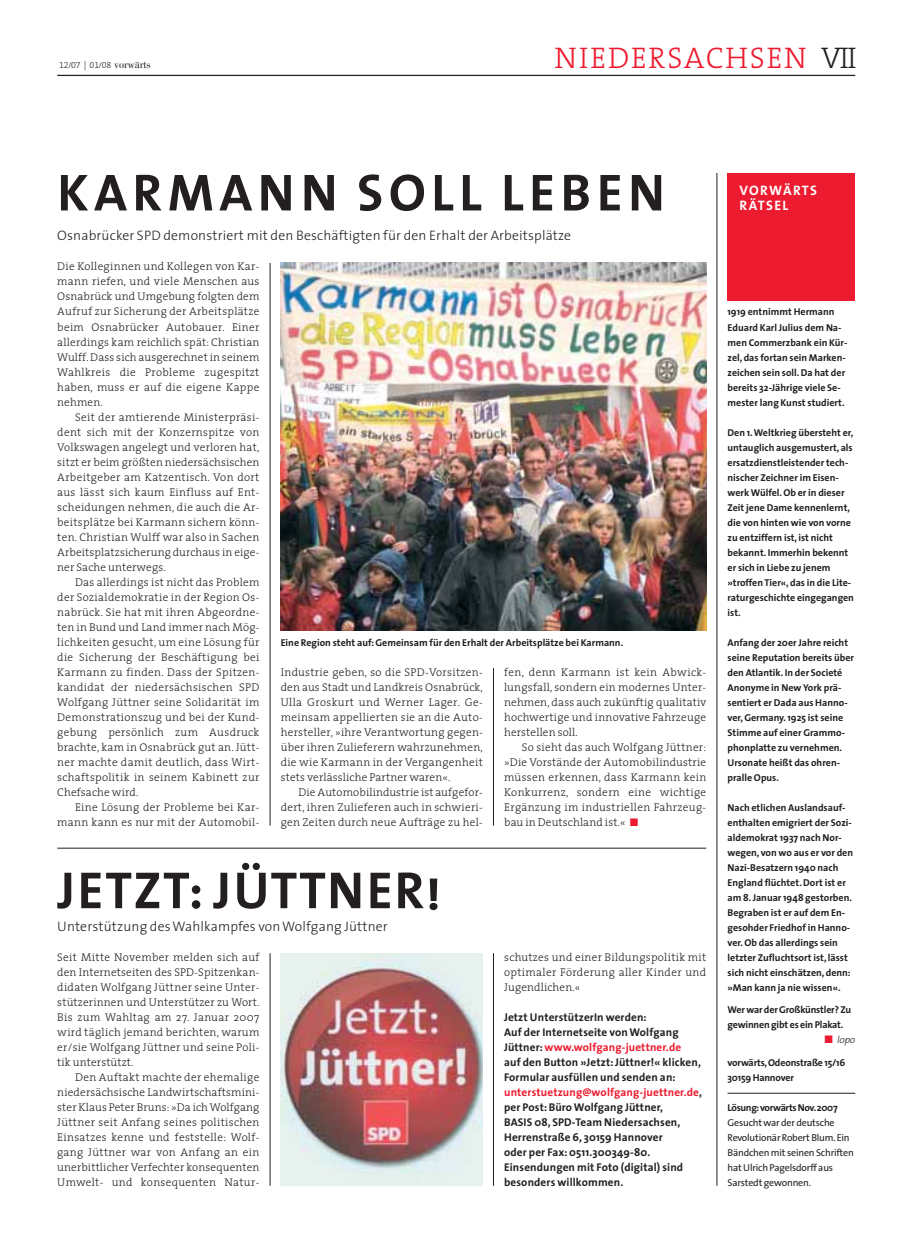
<style>
.page{position:relative;width:907px;height:1240px;background:#fff}
.page>*{position:absolute;margin:0;border:0;box-sizing:border-box;transform-origin:0 0}
.t1{font:700 52.5px "The Sans";letter-spacing:.105em;color:#231f20}
.t2{font:52.5px "The Sans Bold Caps";letter-spacing:.035em;color:#231f20}
.t3{font:30px "The Serif Light Caps";letter-spacing:.06em;color:#ed1b2f}
.t4{font:300 13.75px "The Sans";letter-spacing:.01em;color:#231f20}
.t5{font:700 13.75px/15px "The Sans";letter-spacing:.09em;color:#fff}
.t6{font:300 11.25px/15px "The Serif";letter-spacing:.025em;color:#231f20;text-align:justify}
.t7{font:700 11.25px/15px "The Sans";letter-spacing:.01em;color:#231f20}
.t8{font:700 10px/15px "The Sans";color:#231f20}
.t9{font:10px/15px "The Sans";letter-spacing:-.02em;color:#231f20}
.t10{font:700 10px/15px "The Sans";letter-spacing:-.02em;color:#231f20}
.t11{font:700 10px "The Sans";letter-spacing:-.03em;color:#231f20}
.t12{font:italic 300 10px "The Sans";color:#231f20}
.t13{font:8.75px "The Serif Light Expert";color:#231f20}
.s1{font-family:"Bodoni";font-size:11.25px}
.s2{color:#231f20}
.s3{color:#ed1b2f}
</style>
<div class="page">
<hr style="left:57px;top:75px;width:797px;height:1px;background:#231f20">
<hr style="left:270px;top:263px;width:1px;height:562px;background:#231f20">
<hr style="left:493px;top:953px;width:1px;height:232px;background:#231f20">
<hr style="left:270px;top:953px;width:1px;height:232px;background:#231f20">
<hr style="left:493px;top:668px;width:1px;height:157px;background:#231f20">
<hr style="left:716px;top:173px;width:1px;height:1012px;background:#231f20">
<div style="left:727px;top:173px;width:127px;height:127px;background:#ed1b2f"></div>
<img style="left:280px;top:263px;width:426px;height:367px">
<img style="left:280px;top:953px;width:202px;height:232px">
<hr style="left:57px;top:848px;width:649px;height:1px;background:#231f20">
<hr style="left:727px;top:1093px;width:127px;height:1px;background:#231f20">
<p class="t13" style="left:59px;top:61px;width:93px">12/07]01/08 <span class="s1">vorwärts</span></p>
<h2 class="t3" style="left:554px;top:48px;width:303px">NIEDERSACHSEN <span class="s2">VII</span></h2>
<h1 class="t1" style="left:57px;top:169px;width:609px">KARMANN SOLL LEBEN</h1>
<p class="t4" style="left:57px;top:230px;width:515px">Osnabrücker SPD demonstriert mit den Beschäftigten für den Erhalt der Arbeitsplätze</p>
<p class="t6" style="left:57px;top:260px;width:203px">Die Kolleginnen und Kollegen von Kar&shy;mann riefen, und viele Menschen aus Osnabrück und Umgebung folgten dem Aufruf zur Sicherung der Arbeitsplätze beim Osnabrücker Autobauer. Einer allerdings kam reichlich spät: Christian Wulff. Dass sich ausgerechnet in seinem Wahlkreis die Probleme zugespitzt haben, muss er auf die eigene Kappe nehmen.</p>
<p class="t6" style="left:57px;top:410px;width:204px;text-indent:18px">Seit der amtierende Ministerpräsi&shy;dent sich mit der Konzernspitze von Volkswagen angelegt und verloren hat, sitzt er beim größten niedersächsischen Arbeitgeber am Katzentisch. Von dort aus lässt sich kaum Einfluss auf Ent&shy;scheidungen nehmen, die auch die Ar&shy;beitsplätze bei Karmann sichern könn&shy;ten. Christian Wulff war also in Sachen Arbeitsplatzsicherung durchaus in eige&shy;ner Sache unterwegs.</p>
<p class="t6" style="left:57px;top:575px;width:204px;text-indent:18px">Das allerdings ist nicht das Problem der Sozialdemokratie in der Region Os&shy;nabrück. Sie hat mit ihren Abgeordne&shy;ten in Bund und Land immer nach Mög&shy;lichkeiten gesucht, um eine Lösung für die Sicherung der Beschäftigung bei Karmann zu finden. Dass der Spitzen&shy;kandidat der niedersächsischen SPD Wolfgang Jüttner seine Solidarität im Demonstrationszug und bei der Kund&shy;gebung persönlich zum Ausdruck brachte, kam in Osnabrück gut an. Jütt&shy;ner machte damit deutlich, dass Wirt&shy;schaftspolitik in seinem Kabinett zur Chefsache wird.</p>
<p class="t6" style="left:57px;top:800px;width:203px;text-align:right">Eine Lösung der Probleme bei Kar&shy;mann kann es nur mit der Automobil-</p>
<p class="t8" style="left:280px;top:635px;width:344px">Eine Region steht auf: Gemeinsam für den Erhalt der Arbeitsplätze bei Karmann.</p>
<p class="t6" style="left:280px;top:665px;width:204px">Industrie geben, so die SPD-Vorsitzen&shy;den aus Stadt und Landkreis Osnabrück, Ulla Groskurt und Werner Lager. Ge&shy;meinsam appellierten sie an die Auto&shy;hersteller, »ihre Verantwortung gegen&shy;über ihren Zulieferern wahrzunehmen, die wie Karmann in der Vergangenheit stets verlässliche Partner waren«.</p>
<p class="t6" style="left:280px;top:785px;width:203px;text-indent:18px">Die Automobilindustrie ist aufgefor&shy;dert, ihren Zulieferen auch in schwieri&shy;gen Zeiten durch neue Aufträge zu hel-</p>
<p class="t6" style="left:504px;top:665px;width:203px">fen, denn Karmann ist kein Abwick&shy;lungsfall, sondern ein modernes Unter&shy;nehmen, dass auch zukünftig qualitativ hochwertige und innovative Fahrzeuge herstellen soll.</p>
<p class="t6" style="left:504px;top:740px;width:203px;text-indent:18px">So sieht das auch Wolfgang Jüttner: »Die Vorstände der Automobilindustrie müssen erkennen, dass Karmann kein Konkurrenz, sondern eine wichtige Ergänzung im industriellen Fahrzeug&shy;bau in Deutschland ist.« <span class="s3">■</span></p>
<h1 class="t2" style="left:57px;top:846px;width:385px">JETZT: JÜTTNER!</h1>
<p class="t4" style="left:57px;top:920px;width:332px">Unterstützung des Wahlkampfes von Wolfgang Jüttner</p>
<p class="t6" style="left:57px;top:950px;width:203px">Seit Mitte November melden sich auf den Internetseiten des SPD-Spitzenkan&shy;didaten Wolfgang Jüttner seine Unter&shy;stützerinnen und Unterstützer zu Wort.<br>Bis zum Wahltag am 27. Januar 2007 wird täglich jemand berichten, warum er/sie Wolfgang Jüttner und seine Poli&shy;tik unterstützt.</p>
<p class="t6" style="left:57px;top:1070px;width:203px;text-indent:18px">Den Auftakt machte der ehemalige niedersächsische Landwirtschaftsmini&shy;ster Klaus Peter Bruns: »Da ich Wolfgang Jüttner seit Anfang seines politischen Einsatzes kenne und feststelle: Wolf&shy;gang Jüttner war von Anfang an ein unerbittlicher Verfechter konsequenten Umwelt- und konsequenten Natur-</p>
<p class="t6" style="left:504px;top:950px;width:203px">schutzes und einer Bildungspolitik mit optimaler Förderung aller Kinder und Jugendlichen.«</p>
<p class="t7" style="left:504px;top:1010px;width:199px">Jetzt UnterstützerIn werden:<br>Auf der Internetseite von Wolfgang Jüttner:<span class="s3">www.wolfgang-juettner.de<br></span>auf den Button »Jetzt: Jüttner!« klicken, Formular ausfüllen und senden an: <span class="s3">unterstuetzung@wolfgang-juettner.de</span>, per Post: Büro Wolfgang Jüttner,<br>BASIS 08, SPD-Team Niedersachsen, Herrenstraße 6, 30159 Hannover<br>oder per Fax: 0511.300349-80.<br>Einsendungen mit Foto (digital) sind besonders willkommen.</p>
<p class="t5" style="left:739px;top:184px;width:79px">VORWÄRTS<br>RÄTSEL</p>
<p class="t8" style="left:727px;top:305px;width:121px">1919 entnimmt Hermann<br>Eduard Karl Julius dem Na&shy;men Commerzbank ein Kür&shy;zel, das fortan sein Marken&shy;zeichen sein soll. Da hat der bereits 32-Jährige viele Se&shy;mester lang Kunst studiert.</p>
<p class="t8" style="left:727px;top:425px;width:128px">Den 1.Weltkrieg übersteht er, untauglich ausgemustert, als ersatzdienstleistender tech&shy;nischer Zeichner im Eisen&shy;werk Wülfel. Ob er in dieser<br>Zeit jene Dame kennenlernt, die von hinten wie von vorne zu entziffern ist, ist nicht bekannt. Immerhin bekennt er sich in Liebe zu jenem »troffen Tier«, das in die Lite&shy;raturgeschichte eingegangen ist.</p>
<p class="t8" style="left:727px;top:635px;width:128px">Anfang der 20er Jahre reicht seine Reputation bereits über den Atlantik. In der Societé<br>Anonyme in New York prä&shy;sentiert er Dada aus Hanno&shy;ver, Germany. 1925 ist seine<br>Stimme auf einer Grammo&shy;phonplatte zu vernehmen.<br>Ursonate heißt das ohren&shy;pralle Opus.</p>
<p class="t8" style="left:727px;top:800px;width:127px">Nach etlichen Auslandsauf&shy;enthalten emigriert der Sozi&shy;aldemokrat 1937 nach Nor&shy;wegen, von wo aus er vor den<br>Nazi-Besatzern 1940 nach<br>England flüchtet. Dort ist er am 8. Januar 1948 gestorben.<br>Begraben ist er auf dem En&shy;gesohder Friedhof in Hanno&shy;ver. Ob das allerdings sein letzter Zufluchtsort ist, lässt sich nicht einschätzen, denn: »Man kann ja nie wissen«.</p>
<p class="t10" style="left:727px;top:1003px;width:125px">Wer war der Großkünstler? Zu gewinnen gibt es ein Plakat.</p>
<p class="t12" style="left:824px;top:1031px;width:32px"><span class="s3">■</span> lopo</p>
<p class="t10" style="left:727px;top:1055px;width:119px">vorwärts,Odeonstraße 15/16<br>30159 Hannover</p>
<p class="t11" style="left:727px;top:1103px;width:111px">Lösung:vorwärts Nov.2007</p>
<p class="t9" style="left:727px;top:1115px;width:128px">Gesucht war der deutsche<br>Revolutionär Robert Blum.Ein<br>Bändchen mit seinen Schriften hat Ulrich Pagelsdorff aus<br>Sarstedt gewonnen.</p>
</div>
